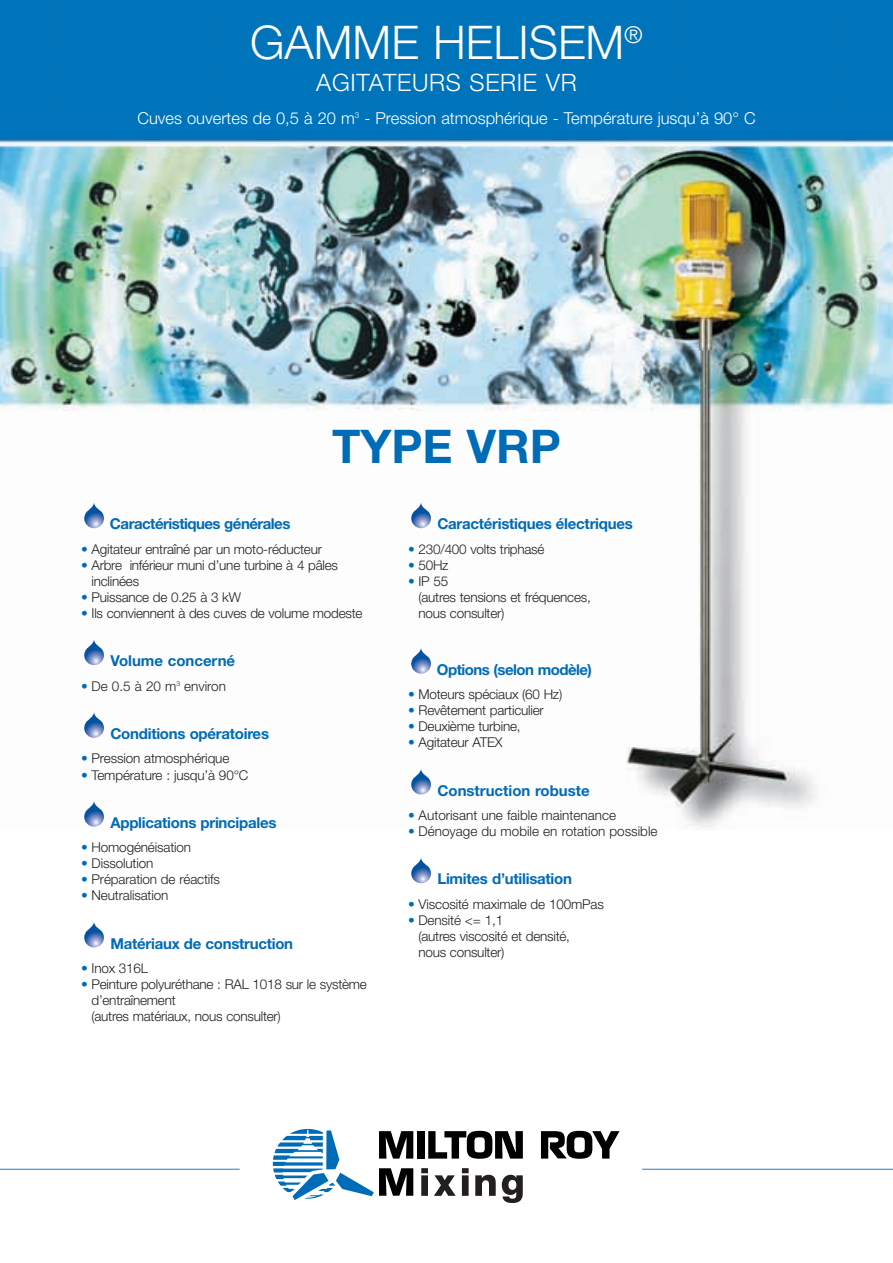
<style>
.page{position:relative;width:893px;height:1263px;background:#fff}
.page>*{position:absolute;margin:0;border:0;box-sizing:border-box;transform-origin:0 0}
.t1{font:300 46.5px "Helvetica Neue";color:#fff}
.t2{font:700 46.5px "Helvetica Neue";color:#006bb6}
.t3{font:300 24px "Helvetica Neue";letter-spacing:.03em;color:#fff}
.t4{font:300 16.5px "Helvetica Neue";color:#fff}
.t5{font:700 15px "Helvetica Neue";letter-spacing:-.015em;color:#006bb6}
.t6{font:700 15px "Helvetica Neue";letter-spacing:-.035em;color:#006bb6}
.t7{font:300 13.5px/16px "Helvetica Neue";letter-spacing:-.015em;color:#231f20}
.s1{color:#006bb6}
</style>
<div class="page">
<img style="left:0;top:0;width:893px;height:827px">
<svg style="left:421px;top:1168px;width:7px;height:28px"></svg>
<svg style="left:434px;top:1175px;width:22px;height:21px"></svg>
<svg style="left:462px;top:1168px;width:7px;height:28px"></svg>
<svg style="left:475px;top:1175px;width:21px;height:21px"></svg>
<svg style="left:502px;top:1175px;width:21px;height:28px"></svg>
<svg style="left:273px;top:1128px;width:140px;height:72px"></svg>
<div style="left:417px;top:1131px;width:7px;height:27px;background:#000"></div>
<svg style="left:428px;top:1131px;width:95px;height:28px"></svg>
<svg style="left:541px;top:1131px;width:78px;height:28px"></svg>
<svg style="left:84px;top:502px;width:20px;height:26px"></svg>
<svg style="left:84px;top:712px;width:20px;height:26px"></svg>
<svg style="left:84px;top:639px;width:20px;height:26px"></svg>
<svg style="left:84px;top:801px;width:20px;height:26px"></svg>
<svg style="left:84px;top:922px;width:20px;height:25px"></svg>
<hr style="left:642px;top:1169px;width:251px;height:1px;background:#277dc1">
<hr style="left:0;top:1169px;width:240px;height:1px;background:#277dc1">
<svg style="left:411px;top:648px;width:20px;height:26px"></svg>
<svg style="left:411px;top:769px;width:20px;height:25px"></svg>
<svg style="left:411px;top:858px;width:20px;height:25px"></svg>
<svg style="left:411px;top:502px;width:20px;height:26px"></svg>
<h1 class="t1" style="left:250px;top:26px;width:394px">GAMME HELISEM<sup>®</sup></h1>
<h2 class="t3" style="left:316px;top:73px;width:262px">AGITATEURS SERIE VR</h2>
<p class="t4" style="left:137px;top:112px;width:620px">Cuves ouvertes de 0,5 à 20 m<sup>3</sup> - Pression atmosphérique - Température jusqu’à 90° C</p>
<h1 class="t2" style="left:332px;top:430px;width:230px">TYPE VRP</h1>
<p class="t6" style="left:110px;top:518px;width:182px">Caractéristiques générales</p>
<p class="t7" style="left:81px;top:542px;width:242px"><span class="s1">•</span> Agitateur entraîné par un moto-réducteur</p>
<p class="t7" style="left:91px;top:558px;width:248px;text-indent:-10px"><span class="s1">•</span> Arbre inférieur muni d’une turbine à 4 pâles inclinées</p>
<p class="t7" style="left:81px;top:590px;width:161px"><span class="s1">•</span> Puissance de 0.25 à 3 kW</p>
<p class="t7" style="left:81px;top:606px;width:283px"><span class="s1">•</span> Ils conviennent à des cuves de volume modeste</p>
<p class="t5" style="left:110px;top:655px;width:126px">Volume concerné</p>
<p class="t7" style="left:81px;top:679px;width:146px"><span class="s1">•</span> De 0.5 à 20 m<sup>3</sup> environ</p>
<p class="t5" style="left:110px;top:728px;width:160px">Conditions opératoires</p>
<p class="t7" style="left:81px;top:752px;width:150px"><span class="s1">•</span> Pression atmosphérique</p>
<p class="t7" style="left:81px;top:768px;width:169px"><span class="s1">•</span> Température : jusqu’à 90°C</p>
<p class="t5" style="left:110px;top:817px;width:168px">Applications principales</p>
<p class="t7" style="left:81px;top:841px;width:112px"><span class="s1">•</span> Homogénéisation</p>
<p class="t7" style="left:81px;top:857px;width:74px"><span class="s1">•</span> Dissolution</p>
<p class="t7" style="left:81px;top:873px;width:140px"><span class="s1">•</span> Préparation de réactifs</p>
<p class="t7" style="left:81px;top:889px;width:89px"><span class="s1">•</span> Neutralisation</p>
<p class="t5" style="left:110px;top:938px;width:184px">Matériaux de construction</p>
<p class="t7" style="left:81px;top:961px;width:68px"><span class="s1">•</span> Inox 316L</p>
<p class="t7" style="left:91px;top:977px;width:277px;text-indent:-10px"><span class="s1">•</span> Peinture polyuréthane : RAL 1018 sur le système d’entraînement<br>(autres matériaux, nous consulter)</p>
<p class="t5" style="left:437px;top:518px;width:197px">Caractéristiques électriques</p>
<p class="t7" style="left:408px;top:542px;width:138px"><span class="s1">•</span> 230/400 volts triphasé</p>
<p class="t7" style="left:408px;top:558px;width:42px"><span class="s1">•</span> 50Hz</p>
<p class="t7" style="left:418px;top:574px;width:174px;text-indent:-10px"><span class="s1">•</span> IP 55<br>(autres tensions et fréquences, nous consulter)</p>
<p class="t6" style="left:437px;top:664px;width:157px">Options (selon modèle)</p>
<p class="t7" style="left:408px;top:688px;width:156px"><span class="s1">•</span> Moteurs spéciaux (60 Hz)</p>
<p class="t7" style="left:408px;top:704px;width:137px"><span class="s1">•</span> Revêtement particulier</p>
<p class="t7" style="left:408px;top:720px;width:114px"><span class="s1">•</span> Deuxième turbine,</p>
<p class="t7" style="left:408px;top:736px;width:96px"><span class="s1">•</span> Agitateur ATEX</p>
<p class="t5" style="left:437px;top:785px;width:154px">Construction robuste</p>
<p class="t7" style="left:408px;top:808px;width:209px"><span class="s1">•</span> Autorisant une faible maintenance</p>
<p class="t7" style="left:408px;top:825px;width:251px"><span class="s1">•</span> Dénoyage du mobile en rotation possible</p>
<p class="t5" style="left:437px;top:873px;width:136px">Limites d’utilisation</p>
<p class="t7" style="left:408px;top:897px;width:197px"><span class="s1">•</span> Viscosité maximale de 100mPas</p>
<p class="t7" style="left:418px;top:913px;width:153px;text-indent:-10px"><span class="s1">•</span> Densité &lt;= 1,1<br>(autres viscosité et densité, nous consulter)</p>
</div>
